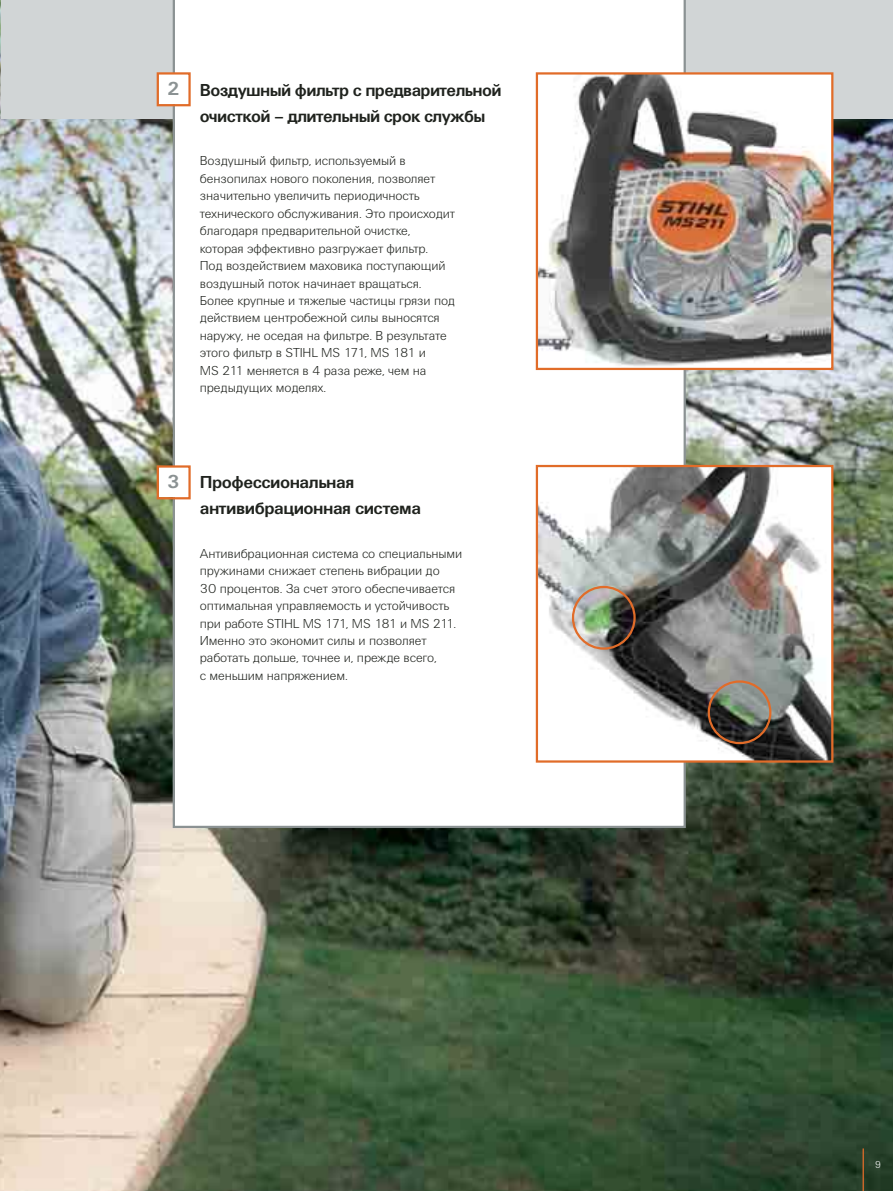
<style>
.page{position:relative;width:893px;height:1191px;background:#fff}
.page>*{position:absolute;margin:0;border:0;box-sizing:border-box;transform-origin:0 0}
.t1{font:700 19.5px "U001 TCY";color:#8b9293}
.t2{font:700 18px/26.1px "U001 TCY";letter-spacing:-.035em;color:#20231e}
.t3{font:300 13.5px/17.4px "U001 TCY";letter-spacing:-.01em;color:#20231e}
.t4{font:300 10.5px "U001 TCY";color:#fff}
</style>
<div class="page">
<img style="left:1px;top:119px;width:892px;height:1071px">
<div style="left:1px;top:0;width:892px;height:119px;background:#d1d5d6"></div>
<hr style="left:863px;top:1148px;width:1px;height:42px;background:#e16c29">
<svg style="left:173px;top:0;width:513px;height:828px"></svg>
<div style="left:159px;top:75px;width:29px;height:29px;background:#fff"></div>
<div style="left:157px;top:72px;width:34px;height:34px;border:2px solid #e16c29"></div>
<img style="left:539px;top:75px;width:291px;height:292px">
<div style="left:536px;top:72px;width:297px;height:298px;border:2px solid #e16c29"></div>
<div style="left:159px;top:467px;width:29px;height:30px;background:#fff"></div>
<div style="left:157px;top:465px;width:34px;height:34px;border:2px solid #e16c29"></div>
<img style="left:539px;top:468px;width:291px;height:291px">
<div style="left:536px;top:465px;width:297px;height:297px;border:2px solid #e16c29"></div>
<img style="left:708px;top:680px;width:63px;height:64px">
<img style="left:572px;top:586px;width:64px;height:63px">
<h1 class="t1" style="left:168px;top:82px;width:14px">2</h1>
<h2 class="t2" style="left:200px;top:78px;width:303px">Воздушный фильтр с предварительной очисткой – длительный срок службы</h2>
<p class="t3" style="left:200px;top:153px;width:257px">Воздушный фильтр, используемый в бензопилах нового поколения, позволяет значительно увеличить периодичность технического обслуживания. Это происходит благодаря предварительной очистке, которая эффективно разгружает фильтр.<br>Под воздействием маховика поступающий воздушный поток начинает вращаться.<br>Более крупные и тяжелые частицы грязи под действием центробежной силы выносятся наружу, не оседая на фильтре. В результате этого фильтр в STIHL MS 171, MS 181 и<br>MS 211 меняется в 4 раза реже, чем на предыдущих моделях.</p>
<h1 class="t1" style="left:168px;top:475px;width:14px">3</h1>
<h2 class="t2" style="left:200px;top:471px;width:223px">Профессиональная антивибрационная система</h2>
<p class="t3" style="left:200px;top:546px;width:264px">Антивибрационная система со специальными пружинами снижает степень вибрации до<br>30 процентов. За счет этого обеспечивается оптимальная управляемость и устойчивость при работе STIHL MS 171, MS 181 и MS 211.<br>Именно это экономит силы и позволяет работать дольше, точнее и, прежде всего,<br>с меньшим напряжением.</p>
<p class="t4" style="left:875px;top:1161px;width:8px">9</p>
</div>
